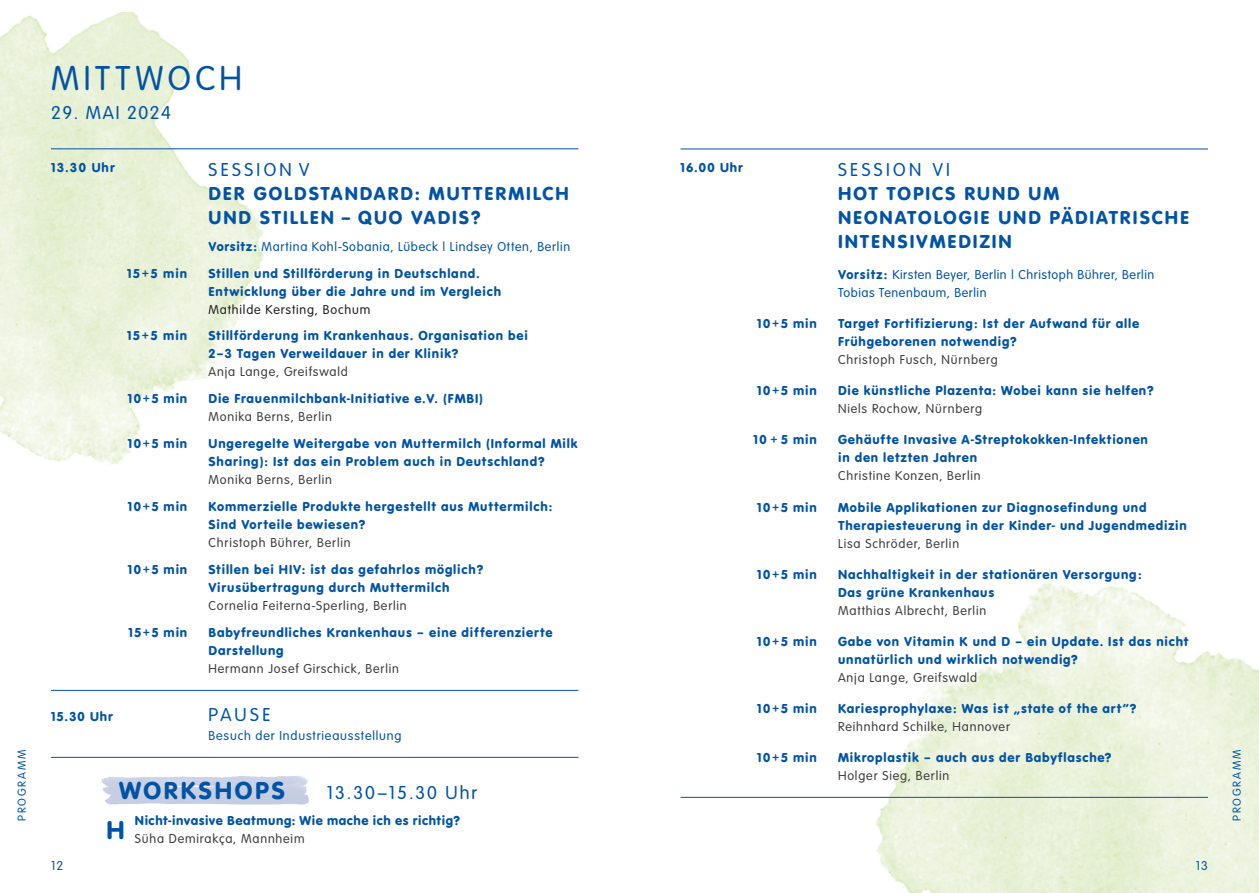
<style>
.page{position:relative;width:1259px;height:893px;background:#fff}
.page>*{position:absolute;margin:0;border:0;box-sizing:border-box;transform-origin:0 0}
.HL{font:300 36px "VAG Rundschrift D";letter-spacing:.125em;color:#0353a5}
.Copy{font:26.7px "VAG Rundschrift D";color:#0353a5}
.Copy-2{font:25.5px "VAG Rundschrift D";letter-spacing:.1em;color:#0353a5}
.Sitzung{font:19.5px/24px "VAG Rundschrift D";letter-spacing:.1em;color:#0353a5}
.HL-2{font:300 19.5px "VAG Rundschrift D";letter-spacing:.085em;color:#0353a5}
.Copy-3{font:300 19.5px "VAG Rundschrift D";letter-spacing:.1em;color:#0353a5}
.Programm_Vortrag{font:13.5px/18px "VAG Rundschrift D";letter-spacing:.06em;color:#0353a5}
.Programm_Namen{font:13.5px/18px "VAG Rundschrift D";letter-spacing:.06em;color:#0353a5}
.Programm_Namen-2{font:300 13.5px/18px "VAG Rundschrift D";letter-spacing:.04em;color:#0353a5}
.Copy-4{font:13.5px/18px "VAG Rundschrift D";letter-spacing:.035em;color:#0353a5}
.Programm_Namen-3{font:300 13.5px "VAG Rundschrift D";letter-spacing:.06em;color:#3e3e3f}
.HL-3{font:300 13.5px "VAG Rundschrift D";letter-spacing:.06em;color:#0353a5}
.Sitzung-2{font:13.5px "VAG Rundschrift D";letter-spacing:.07em;color:#0353a5}
.HL-4{font:13.5px "VAG Rundschrift D";letter-spacing:.06em;color:#0353a5}
.HL-5{font:300 12px "VAG Rundschrift D";letter-spacing:.15em;color:#0353a5}
.s1{font-weight:300}
.s2{font-weight:400}
.s3{font-weight:300;color:#231f20}
.s4{font-weight:300;color:#3e3e3f}
</style>
<div class="page">
<img style="left:0;top:13px;width:267px;height:452px">
<img style="left:871px;top:583px;width:388px;height:310px">
<hr style="left:51px;top:149px;width:527px;height:1px;background:#0353a5">
<img style="left:101px;top:776px;width:208px;height:29px">
<hr style="left:680px;top:149px;width:528px;height:1px;background:#0353a5">
<hr style="left:51px;top:757px;width:527px;height:1px;background:#0353a5">
<hr style="left:51px;top:690px;width:527px;height:1px;background:#0353a5">
<hr style="left:680px;top:797px;width:528px;height:1px;background:#0353a5">
<p class="HL" style="left:51px;top:59px;width:193px">MITTWOCH</p>
<p class="HL-2" style="left:51px;top:102px;width:121px">29. MAI 2024</p>
<p class="Sitzung-2" style="left:51px;top:159px;width:65px">13.30 Uhr</p>
<p class="Sitzung" style="left:209px;top:157px;width:362px"><span class="s1">SESSION V<br></span>DER GOLDSTANDARD: MUTTERMILCH<br>UND STILLEN – QUO VADIS?</p>
<p class="Programm_Namen-2" style="left:209px;top:237px;width:363px"><span class="s2">Vorsitz:</span> Martina Kohl-Sobania, Lübeck | Lindsey Otten, Berlin</p>
<p class="Programm_Vortrag" style="left:127px;top:264px;width:62px">15+5 min</p>
<p class="Programm_Namen" style="left:209px;top:264px;width:294px">Stillen und Stillförderung in Deutschland.<br>Entwicklung über die Jahre und im Vergleich<br><span class="s3">Mathilde Kersting, Bochum</span></p>
<p class="Programm_Vortrag" style="left:127px;top:327px;width:62px">15+5 min</p>
<p class="Programm_Vortrag" style="left:209px;top:327px;width:321px">Stillförderung im Krankenhaus. Organisation bei<br>2–3 Tagen Verweildauer in der Klinik?<br><span class="s4">Anja Lange, Greifswald</span></p>
<p class="Programm_Vortrag" style="left:128px;top:390px;width:61px">10+5 min</p>
<p class="Programm_Vortrag" style="left:209px;top:390px;width:276px">Die Frauenmilchbank-Initiative e.V. (FMBI)<br><span class="s4">Monika Berns, Berlin</span></p>
<p class="Programm_Vortrag" style="left:128px;top:435px;width:61px">10+5 min</p>
<p class="Programm_Vortrag" style="left:209px;top:435px;width:370px">Ungeregelte Weitergabe von Muttermilch (Informal Milk<br>Sharing): Ist das ein Problem auch in Deutschland?<br><span class="s4">Monika Berns, Berlin</span></p>
<p class="Programm_Vortrag" style="left:128px;top:498px;width:61px">10+5 min</p>
<p class="Programm_Vortrag" style="left:209px;top:498px;width:345px">Kommerzielle Produkte hergestellt aus Muttermilch:<br>Sind Vorteile bewiesen?<br><span class="s4">Christoph Bührer, Berlin</span></p>
<p class="Programm_Vortrag" style="left:128px;top:561px;width:61px">10+5 min</p>
<p class="Programm_Vortrag" style="left:209px;top:561px;width:276px">Stillen bei HIV: ist das gefahrlos möglich?<br>Virusübertragung durch Muttermilch<br><span class="s4">Cornelia Feiterna-Sperling, Berlin</span></p>
<p class="Programm_Vortrag" style="left:128px;top:623px;width:60px">15+5 min</p>
<p class="Programm_Vortrag" style="left:209px;top:623px;width:345px">Babyfreundliches Krankenhaus – eine differenzierte<br>Darstellung<br><span class="s4">Hermann Josef Girschick, Berlin</span></p>
<p class="Sitzung-2" style="left:680px;top:159px;width:64px">16.00 Uhr</p>
<p class="Sitzung" style="left:838px;top:157px;width:352px"><span class="s1">SESSION VI<br></span>HOT TOPICS RUND UM<br>NEONATOLOGIE UND PÄDIATRISCHE<br>INTENSIVMEDIZIN</p>
<p class="Programm_Namen-2" style="left:838px;top:266px;width:318px"><span class="s2">Vorsitz:</span> Kirsten Beyer, Berlin | Christoph Bührer, Berlin<br>Tobias Tenenbaum, Berlin</p>
<p class="Programm_Vortrag" style="left:757px;top:314px;width:61px">10+5 min</p>
<p class="Programm_Vortrag" style="left:838px;top:314px;width:303px">Target Fortifizierung: Ist der Aufwand für alle<br>Frühgeborenen notwendig?</p>
<p class="Programm_Namen-3" style="left:838px;top:352px;width:161px">Christoph Fusch, Nürnberg</p>
<p class="Programm_Vortrag" style="left:757px;top:382px;width:61px">10+5 min</p>
<p class="Programm_Vortrag" style="left:838px;top:382px;width:317px">Die künstliche Plazenta: Wobei kann sie helfen?</p>
<p class="Programm_Namen-3" style="left:838px;top:401px;width:146px">Niels Rochow, Nürnberg</p>
<p class="Programm_Vortrag" style="left:753px;top:431px;width:65px">10 + 5 min</p>
<p class="Programm_Vortrag" style="left:838px;top:431px;width:311px">Gehäufte Invasive A-Streptokokken-Infektionen in den letzten Jahren</p>
<p class="Programm_Namen-3" style="left:838px;top:469px;width:144px">Christine Konzen, Berlin</p>
<p class="Programm_Vortrag" style="left:757px;top:498px;width:61px">10+5 min</p>
<p class="Programm_Namen" style="left:838px;top:498px;width:350px">Mobile Applikationen zur Diagnosefindung und<br>Therapiesteuerung in der Kinder- und Jugendmedizin<br><span class="s4">Lisa Schröder, Berlin</span></p>
<p class="Programm_Vortrag" style="left:757px;top:565px;width:61px">10+5 min</p>
<p class="Programm_Namen" style="left:838px;top:565px;width:305px">Nachhaltigkeit in der stationären Versorgung:<br>Das grüne Krankenhaus<br><span class="s4">Matthias Albrecht, Berlin</span></p>
<p class="Programm_Vortrag" style="left:757px;top:632px;width:61px">10+5 min</p>
<p class="Programm_Namen" style="left:838px;top:632px;width:352px">Gabe von Vitamin K und D – ein Update. Ist das nicht unnatürlich und wirklich notwendig?<br><span class="s4">Anja Lange, Greifswald</span></p>
<p class="Programm_Vortrag" style="left:757px;top:699px;width:61px">10+5 min</p>
<p class="Programm_Namen" style="left:838px;top:699px;width:300px">Kariesprophylaxe: Was ist „state of the art”?<br><span class="s4">Reihnhard Schilke, Hannover</span></p>
<p class="Programm_Vortrag" style="left:757px;top:749px;width:61px">10+5 min</p>
<p class="Programm_Namen" style="left:838px;top:749px;width:275px">Mikroplastik – auch aus der Babyflasche?<br><span class="s4">Holger Sieg, Berlin</span></p>
<p class="HL-4" style="left:51px;top:709px;width:64px">15.30 Uhr</p>
<p class="HL-2" style="left:209px;top:704px;width:63px">PAUSE</p>
<p class="HL-3" style="left:209px;top:728px;width:194px">Besuch der Industrieausstellung</p>
<p class="HL-5" style="left:15px;top:821px;width:72px;rotate:-90deg">PROGRAMM</p>
<p class="HL-5" style="left:1230px;top:821px;width:72px;rotate:-90deg">PROGRAMM</p>
<p class="Copy-2" style="left:119px;top:775px;width:167px">WORKSHOPS</p>
<p class="Copy-3" style="left:327px;top:782px;width:152px">13.30–15.30 Uhr</p>
<p class="Copy" style="left:106px;top:814px;width:20px">H</p>
<p class="Copy-4" style="left:135px;top:812px;width:326px">Nicht-invasive Beatmung: Wie mache ich es richtig?<br><span class="s4">Süha Demirakça, Mannheim</span></p>
<p class="Programm_Namen-2" style="left:51px;top:857px;width:14px">12</p>
<p class="Programm_Namen-2" style="left:1195px;top:857px;width:14px">13</p>
</div>
